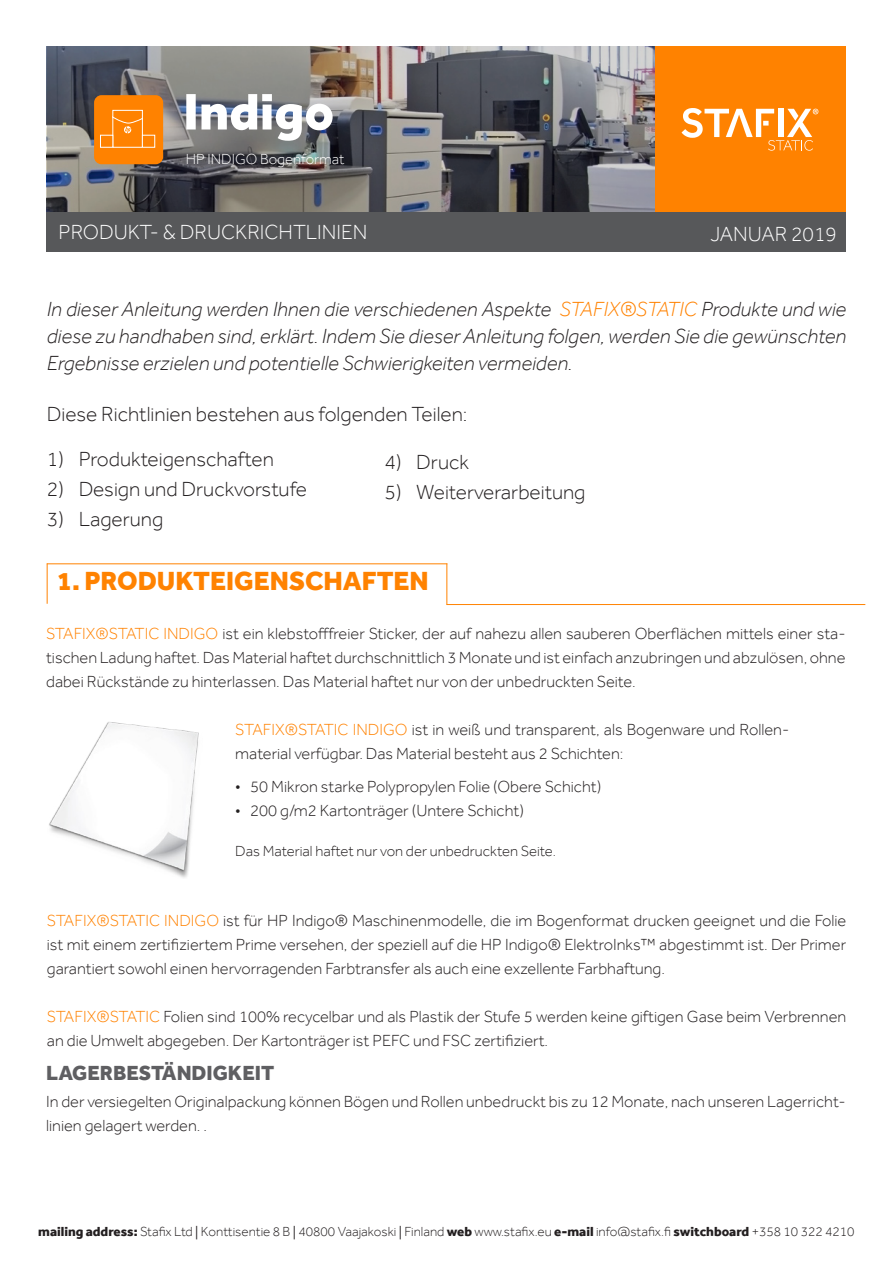
<style>
.page{position:relative;width:893px;height:1263px;background:#fff}
.page>*{position:absolute;margin:0;border:0;box-sizing:border-box;transform-origin:0 0}
.Part_main_header{font:800 27px "Effra";color:#ff8200}
.Ingressi{font:italic 300 21px/27px "Effra";color:#231f20;text-align:justify}
.Ingressi_segments{font:300 21px "Effra";color:#231f20}
.Date{font:300 21px "Effra";color:#fff}
.Part_sub_header{font:800 21px "Effra";color:#5f5f62}
.Body{font:300 16.5px/24px "Effra";color:#231f20}
.Body-2{font:300 15px "Effra";color:#231f20}
.Body-3{font:300 15px "Effra";color:#fff}
.t1{font:300 13.5px "Effra";color:#231f20}
.s1{color:#ff8200}
.s2{font-weight:800}
.s3{font-family:"Myriad Pro";font-weight:400}
</style>
<div class="page">
<img style="left:49px;top:722px;width:150px;height:156px">
<div style="left:47px;top:212px;width:799px;height:40px;background:#57585a"></div>
<div style="left:654px;top:47px;width:192px;height:165px;background:#ff8200"></div>
<svg style="left:681px;top:108px;width:137px;height:43px"></svg>
<img style="left:47px;top:47px;width:607px;height:165px">
<svg style="left:186px;top:94px;width:147px;height:47px"></svg>
<div style="left:94px;top:95px;width:69px;height:69px;background:#ff8200;border-radius:7px"></div>
<div style="left:112px;top:110px;width:31px;height:38px;border:1px solid #fff"></div>
<div style="left:100px;top:135px;width:13px;height:13px;border:1px solid #fff"></div>
<div style="left:142px;top:135px;width:13px;height:13px;border:1px solid #fff"></div>
<svg style="left:113px;top:113px;width:29px;height:20px"></svg>
<hr style="left:446px;top:604px;width:419px;height:1px;background:#ff8200">
<hr style="left:47px;top:563px;width:400px;height:1px;background:#ff8200">
<hr style="left:446px;top:563px;width:1px;height:42px;background:#ff8200">
<hr style="left:47px;top:563px;width:1px;height:41px;background:#ff8200">
<p class="Body-3" style="left:186px;top:151px;width:160px">HP INDIGO Bogenformat</p>
<p class="Date" style="left:59px;top:220px;width:310px">PRODUKT- &amp; DRUCKRICHTLINIEN</p>
<p class="Date" style="left:710px;top:222px;width:128px">JANUAR 2019</p>
<p class="Ingressi" style="left:47px;top:295px;width:801px">In dieser Anleitung werden Ihnen die verschiedenen Aspekte <span class="s1">STAFIX®STATIC</span> Produkte und wie diese zu handhaben sind, erklärt. Indem Sie dieser Anleitung folgen, werden Sie die gewünschten Ergebnisse erzielen und potentielle Schwierigkeiten vermeiden.</p>
<p class="Ingressi_segments" style="left:47px;top:402px;width:422px">Diese Richtlinien bestehen aus folgenden Teilen:</p>
<p class="Ingressi_segments" style="left:47px;top:447px;width:229px">1) Produkteigenschaften</p>
<p class="Ingressi_segments" style="left:47px;top:477px;width:262px">2) Design und Druckvorstufe</p>
<p class="Ingressi_segments" style="left:47px;top:507px;width:118px">3) Lagerung</p>
<p class="Ingressi_segments" style="left:384px;top:450px;width:86px">4) Druck</p>
<p class="Ingressi_segments" style="left:384px;top:480px;width:203px">5) Weiterverarbeitung</p>
<p class="Part_main_header" style="left:57px;top:564px;width:373px">1. PRODUKTEIGENSCHAFTEN</p>
<p class="Body" style="left:46px;top:622px;width:801px;text-align:justify"><span class="s1">STAFIX®STATIC INDIGO</span> ist ein klebstofffreier Sticker, der auf nahezu allen sauberen Oberflächen mittels einer sta&shy;tischen Ladung haftet. Das Material haftet durchschnittlich 3 Monate und ist einfach anzubringen und abzulösen, ohne dabei Rückstände zu hinterlassen. Das Material haftet nur von der unbedruckten Seite.</p>
<p class="Body" style="left:235px;top:717px;width:555px"><span class="s1">STAFIX®STATIC INDIGO</span> ist in weiß und transparent, als Bogenware und Rollen&shy;material verfügbar. Das Material besteht aus 2 Schichten:</p>
<p class="Body" style="left:235px;top:774px;width:367px">• 50 Mikron starke Polypropylen Folie (Obere Schicht)</p>
<p class="Body" style="left:235px;top:798px;width:290px">• 200 g/m2 Kartonträger (Untere Schicht)</p>
<p class="Body-2" style="left:235px;top:843px;width:322px">Das Material haftet nur von der unbedruckten Seite.</p>
<p class="Body" style="left:47px;top:908px;width:801px;text-align:justify"><span class="s1">STAFIX®STATIC INDIGO</span> ist für HP Indigo® Maschinenmodelle, die im Bogenformat drucken geeignet und die Folie ist mit einem zertifiziertem Prime versehen, der speziell auf die HP Indigo® ElektroInks™ abgestimmt ist. Der Primer garantiert sowohl einen hervorragenden Farbtransfer als auch eine exzellente Farbhaftung.</p>
<p class="Body" style="left:47px;top:1004px;width:801px"><span class="s1">STAFIX®STATIC</span> Folien sind 100% recycelbar und als Plastik der Stufe 5 werden keine giftigen Gase beim Verbrennen an die Umwelt abgegeben. Der Kartonträger ist PEFC und FSC zertifiziert.</p>
<p class="Part_sub_header" style="left:46px;top:1060px;width:230px">LAGERBESTÄNDIGKEIT</p>
<p class="Body" style="left:46px;top:1089px;width:801px">In der versiegelten Originalpackung können Bögen und Rollen unbedruckt bis zu 12 Monate, nach unseren Lagerricht&shy;linien gelagert werden. .</p>
<p class="t1" style="left:38px;top:1224px;width:818px"><span class="s2">mailing address:</span> Stafix Ltd <span class="s3">|</span> Konttisentie 8 B <span class="s3">|</span> 40800 Vaajakoski <span class="s3">|</span> Finland <span class="s2">web</span> www.stafix.eu <span class="s2">e-mail</span> info@stafix.fi <span class="s2">switchboard</span> +358 10 322 4210</p>
</div>
